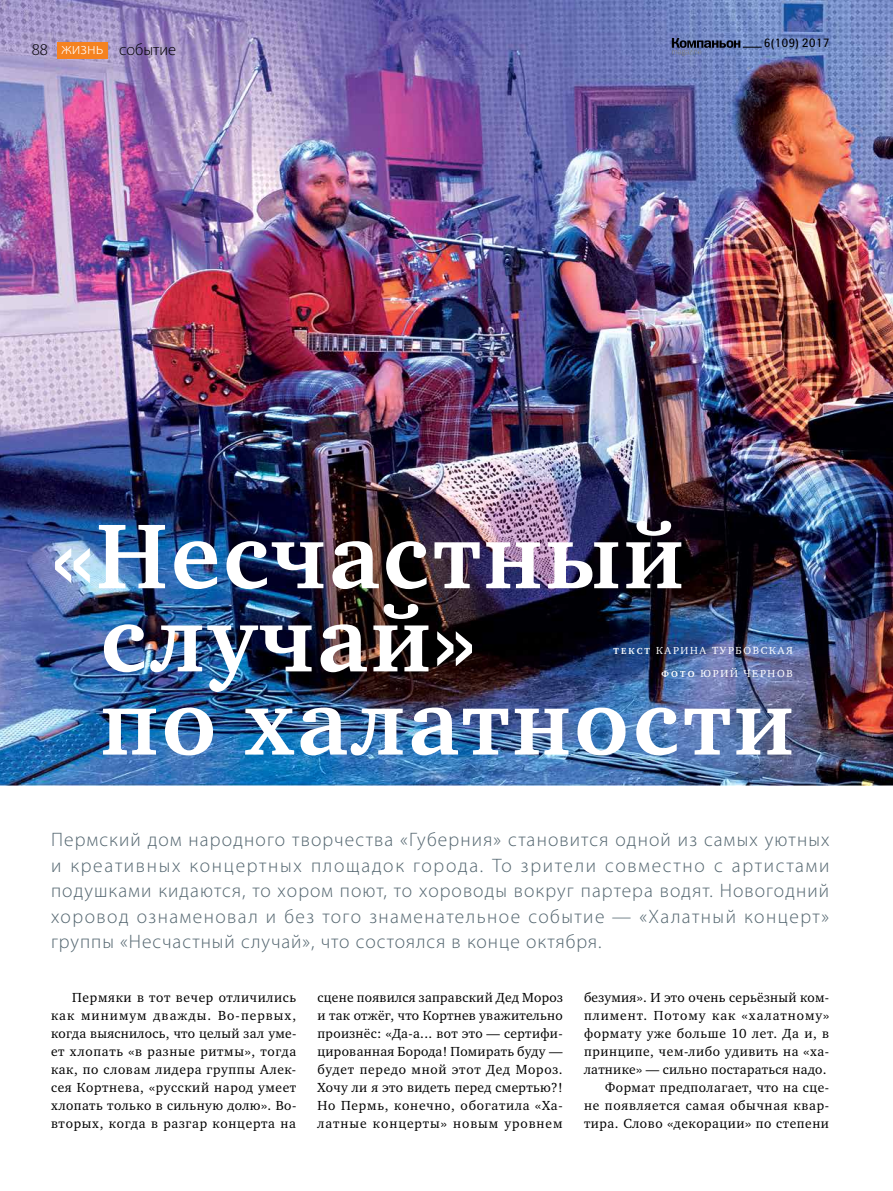
<style>
.page{position:relative;width:893px;height:1191px;background:#fff}
.page>*{position:absolute;margin:0;border:0;box-sizing:border-box;transform-origin:0 0}
.t1{font:700 94.2px/83.1px "Charter C";letter-spacing:.03em;color:#fff}
.t2{font:300 19.5px/25.5px "Myriad Pro";letter-spacing:.05em;color:#546670;text-align:justify}
.t3{font:300 16.5px "Myriad Pro";color:#000}
.t4{font:13.5px/18px "Charter ITC";letter-spacing:.045em;color:#000;text-align:justify}
.t5{font:12px "Yanus";color:#000}
.t6{font:10.5px/22.2px "Charter ITC";letter-spacing:.16em;color:#fff;text-align:right}
.s1{color:#fff}
.s2{font-weight:700;font-size:9px}
</style>
<div class="page">
<img style="left:0;top:0;width:893px;height:785px">
<svg style="left:672px;top:38px;width:90px;height:18px;background:#5a6b98"></svg>
<div style="left:57px;top:42px;width:51px;height:17px;background:#f58220"></div>
<p class="t3" style="left:32px;top:40px;width:18px">88</p>
<p class="t3" style="left:62px;top:40px;width:116px"><span class="s1">жизнь</span> событие</p>
<p class="t5" style="left:764px;top:36px;width:67px">6(109) 2017</p>
<h1 class="t1" style="left:100px;top:516px;width:695px;text-indent:-50px">«Несчастный случай»<br>по халатности</h1>
<p class="t6" style="left:614px;top:640px;width:181px"><span class="s2">ТЕКСТ</span> КАРИНА ТУРБОВСКАЯ<br><span class="s2">ФОТО</span> ЮРИЙ ЧЕРНОВ</p>
<p class="t2" style="left:51px;top:827px;width:780px">Пермский дом народного творчества «Губерния» становится одной из самых уютных и креативных концертных площадок города. То зрители совместно с артистами подушками кидаются, то хором поют, то хороводы вокруг партера водят. Новогодний хоровод ознаменовал и без того знаменательное событие — «Халатный концерт» группы «Несчастный случай», что состоялся в конце октября.</p>
<p class="t4" style="left:51px;top:988px;width:247px;text-indent:21px">Пермяки в тот вечер отличились как минимум дважды. Во-первых, когда выяснилось, что целый зал уме&shy;ет хлопать «в разные ритмы», тогда как, по словам лидера группы Алек&shy;сея Кортнева, «русский народ умеет хлопать только в сильную долю». Во&shy;вторых, когда в разгар концерта на</p>
<p class="t4" style="left:317px;top:988px;width:247px">сцене появился заправский Дед Мороз и так отжёг, что Кортнев уважительно произнёс: «Да-а... вот это — сертифи&shy;цированная Борода! Помирать буду — будет передо мной этот Дед Мороз.<br>Хочу ли я это видеть перед смертью?!<br>Но Пермь, конечно, обогатила «Ха&shy;латные концерты» новым уровнем</p>
<p class="t4" style="left:584px;top:988px;width:247px;text-align:right">безумия». И это очень серьёзный ком&shy;плимент. Потому как «халатному» формату уже больше 10 лет. Да и, в принципе, чем-либо удивить на «ха&shy;латнике» — сильно постараться надо.<br>Формат предполагает, что на сце-<br>не появляется самая обычная квар&shy;тира. Слово «декорации» по степени</p>
</div>
